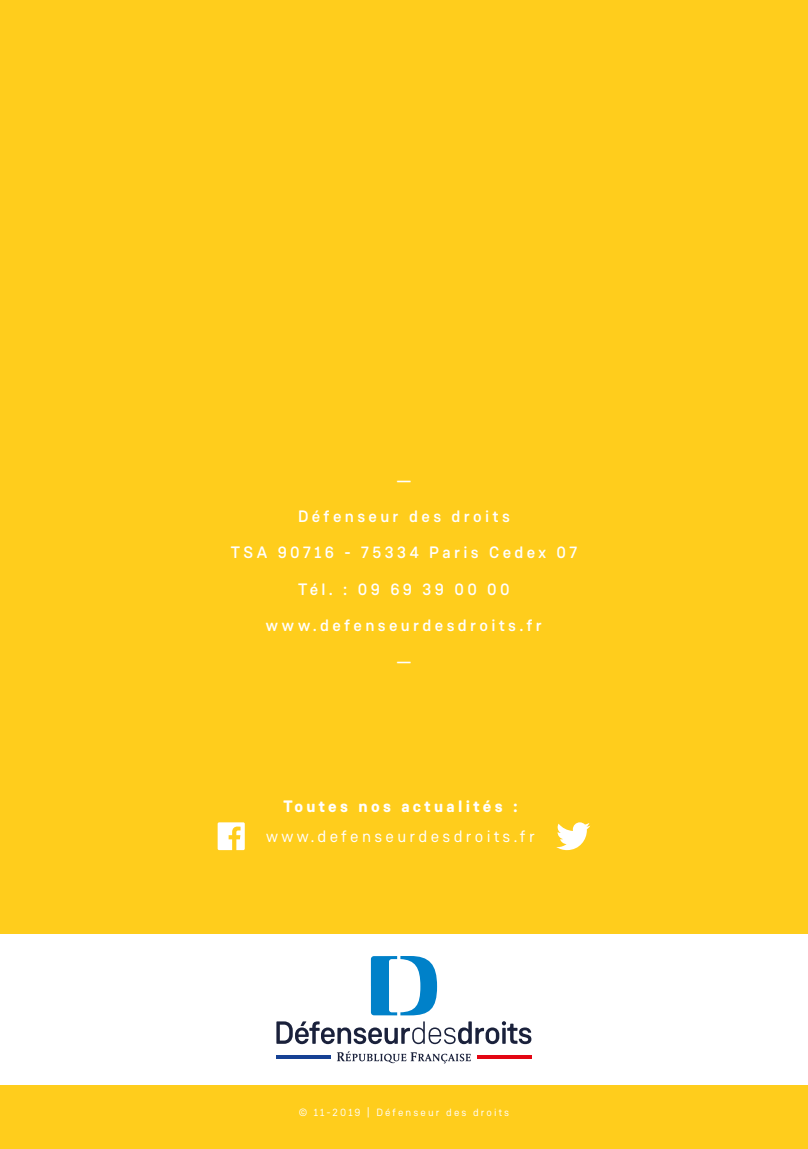
<style>
.page{position:relative;width:808px;height:1149px;background:#fff}
.page>*{position:absolute;margin:0;border:0;box-sizing:border-box;transform-origin:0 0}
.Body_Copy__Left_Alig{font:500 16.5px "Weissenhof Grotesk";letter-spacing:.2em;color:#fff}
.t1{font:16.5px "Weissenhof Grotesk";letter-spacing:.2em;color:#fff}
.t2{font:700 16.5px "Weissenhof Grotesk";letter-spacing:.2em;color:#fff}
.Body_Copy__Left_Alig-2{font:500 15px "Weissenhof Grotesk";color:#fff}
.t3{font:10.5px "Weissenhof Grotesk";letter-spacing:.2em;color:#fff}
</style>
<div class="page">
<div style="left:0;top:0;width:808px;height:1148px;background:#ffcd1c"></div>
<div style="left:0;top:934px;width:808px;height:150px;background:#fff"></div>
<svg style="left:337px;top:1051px;width:134px;height:12px"></svg>
<hr style="left:276px;top:1055px;width:55px;height:3px;background:#164194">
<hr style="left:477px;top:1055px;width:54px;height:3px;background:#e30613">
<svg style="left:276px;top:956px;width:255px;height:87px"></svg>
<svg style="left:556px;top:822px;width:34px;height:27px"></svg>
<svg style="left:218px;top:822px;width:27px;height:27px"></svg>
<p class="Body_Copy__Left_Alig-2" style="left:396px;top:472px;width:16px">—</p>
<p class="Body_Copy__Left_Alig" style="left:298px;top:506px;width:213px">Défenseur des droits</p>
<p class="Body_Copy__Left_Alig" style="left:231px;top:542px;width:348px">TSA 90716 - 75334 Paris Cedex 07</p>
<p class="Body_Copy__Left_Alig" style="left:298px;top:578px;width:213px">Tél. : 09 69 39 00 00</p>
<p class="Body_Copy__Left_Alig" style="left:266px;top:614px;width:278px">www.defenseurdesdroits.fr</p>
<p class="Body_Copy__Left_Alig-2" style="left:396px;top:652px;width:16px">—</p>
<p class="t2" style="left:283px;top:795px;width:236px">Toutes nos actualités :</p>
<p class="t1" style="left:266px;top:826px;width:270px">www.defenseurdesdroits.fr</p>
<p class="t3" style="left:299px;top:1106px;width:212px">© 11-2019 | Défenseur des droits</p>
</div>
